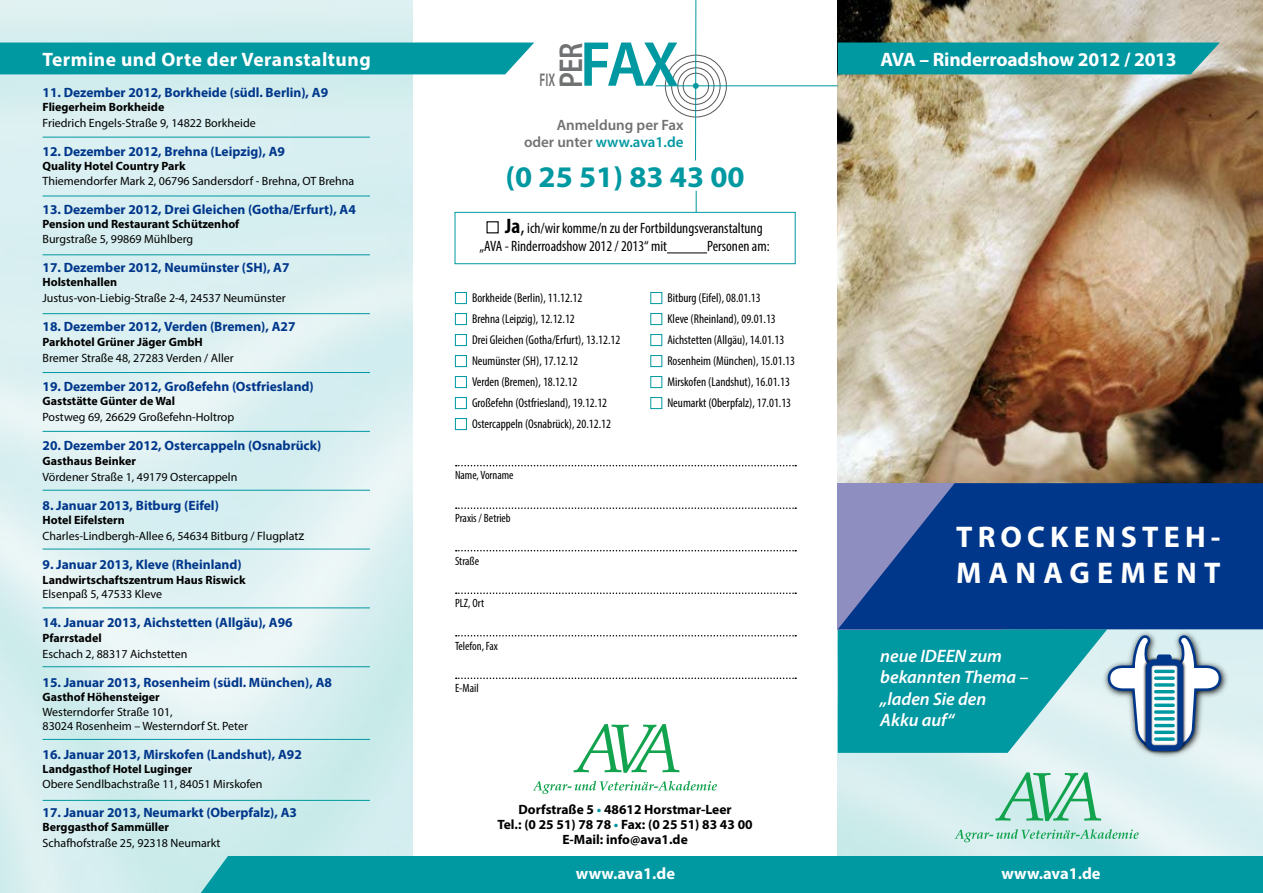
<style>
.page{position:relative;width:1263px;height:893px;background:#fff}
.page>*{position:absolute;margin:0;border:0;box-sizing:border-box;transform-origin:0 0}
.t1{font:600 64.05px "Myriad Pro";color:#0098a1;scale:.96 1}
.t2{font:600 33.15px "Myriad Pro";color:#707172;scale:.86 1}
.t3{font:700 30px/36px "Myriad Pro";letter-spacing:.17em;color:#fff}
.t4{font:700 30px "Myriad Pro";color:#0098a1}
.t5{font:700 19.5px "Myriad Pro";letter-spacing:.025em;color:#fff}
.t6{font:700 19.5px "Myriad Pro";letter-spacing:.005em;color:#fff}
.t7{font:600 18.45px "Myriad Pro";color:#707172;scale:.63 1}
.t8{font:italic 600 18px/21.6px "Myriad Pro";color:#fff}
.t9{font:700 16.5px "Myriad Pro";color:#fff}
.t10{font:condensed 15px/18px "Myriad Pro";color:#000}
.t11{font:600 15px/16.5px "Myriad Pro";color:#707172;text-align:right}
.t12{font:700 13.5px "Myriad Pro";color:#00378b}
.t13{font:700 13.5px/15px "Myriad Pro";color:#000;text-align:center}
.t14{font:condensed 12.75px/21px "Myriad Pro";color:#000}
.t15{font:12px/16.2px "Myriad Pro";color:#000}
.t16{font:700 12px "Myriad Pro";color:#000}
.t17{font:condensed 12px "Myriad Pro";color:#000}
.s1{font-weight:700}
.s2{font-size:13.5px}
.s3{color:#0098a1}
.s4{font-weight:700;font-size:21px}
.s5{font-size:21px}
</style>
<div class="page">
<img style="left:0;top:0;width:412px;height:893px">
<div style="left:201px;top:856px;width:1062px;height:37px;background:#0098a1"></div>
<img style="left:838px;top:0;width:425px;height:483px">
<svg style="left:696px;top:191px;width:1px;height:21px"></svg>
<div style="left:683px;top:73px;width:26px;height:26px;border:1px solid #58585a;border-radius:50%"></div>
<div style="left:665px;top:55px;width:62px;height:62px;border:1px solid #58585a;border-radius:50%"></div>
<div style="left:671px;top:61px;width:49px;height:50px;border:1px solid #58585a;border-radius:50%"></div>
<div style="left:677px;top:67px;width:37px;height:38px;border:1px solid #58585a;border-radius:50%"></div>
<hr style="left:656px;top:85px;width:182px;height:1px;background:#0098a1">
<svg style="left:693px;top:0;width:6px;height:161px"></svg>
<svg style="left:574px;top:724px;width:105px;height:49px"></svg>
<svg style="left:533px;top:781px;width:184px;height:13px"></svg>
<svg style="left:995px;top:772px;width:106px;height:49px;background:#a2d9c2"></svg>
<svg style="left:955px;top:829px;width:184px;height:13px;background:#aedece"></svg>
<div style="left:455px;top:292px;width:12px;height:12px;border:1px solid #0098a1"></div>
<div style="left:455px;top:313px;width:12px;height:12px;border:1px solid #0098a1"></div>
<div style="left:455px;top:334px;width:12px;height:12px;border:1px solid #0098a1"></div>
<div style="left:455px;top:355px;width:12px;height:12px;border:1px solid #0098a1"></div>
<div style="left:455px;top:376px;width:12px;height:12px;border:1px solid #0098a1"></div>
<div style="left:455px;top:397px;width:12px;height:12px;border:1px solid #0098a1"></div>
<div style="left:455px;top:418px;width:12px;height:12px;border:1px solid #0098a1"></div>
<div style="left:650px;top:292px;width:12px;height:12px;border:1px solid #0098a1"></div>
<div style="left:650px;top:313px;width:12px;height:12px;border:1px solid #0098a1"></div>
<div style="left:650px;top:334px;width:12px;height:12px;border:1px solid #0098a1"></div>
<div style="left:650px;top:355px;width:12px;height:12px;border:1px solid #0098a1"></div>
<div style="left:650px;top:376px;width:12px;height:12px;border:1px solid #0098a1"></div>
<div style="left:650px;top:397px;width:12px;height:12px;border:1px solid #0098a1"></div>
<hr style="left:667px;top:253px;width:40px;height:1px;background:#000">
<svg style="left:456px;top:465px;width:340px;height:1px"></svg>
<svg style="left:456px;top:507px;width:340px;height:2px"></svg>
<svg style="left:456px;top:550px;width:340px;height:1px"></svg>
<svg style="left:456px;top:592px;width:340px;height:2px"></svg>
<svg style="left:456px;top:635px;width:340px;height:1px"></svg>
<svg style="left:456px;top:677px;width:340px;height:2px"></svg>
<div style="left:455px;top:212px;width:340px;height:52px;border:1px solid #0098a1"></div>
<div style="left:0;top:43px;width:534px;height:31px;background:#0098a1"></div>
<hr style="left:43px;top:137px;width:327px;height:1px;background:#0098a1">
<hr style="left:43px;top:196px;width:327px;height:1px;background:#0098a1">
<hr style="left:43px;top:254px;width:327px;height:1px;background:#0098a1">
<hr style="left:43px;top:313px;width:327px;height:1px;background:#0098a1">
<hr style="left:43px;top:372px;width:327px;height:1px;background:#0098a1">
<hr style="left:43px;top:431px;width:327px;height:1px;background:#0098a1">
<hr style="left:43px;top:490px;width:327px;height:1px;background:#0098a1">
<hr style="left:43px;top:549px;width:327px;height:1px;background:#0098a1">
<hr style="left:43px;top:607px;width:327px;height:1px;background:#0098a1">
<hr style="left:43px;top:666px;width:327px;height:1px;background:#0098a1">
<hr style="left:43px;top:739px;width:327px;height:1px;background:#0098a1">
<hr style="left:43px;top:800px;width:327px;height:1px;background:#0098a1">
<div style="left:838px;top:43px;width:382px;height:31px;background:#0098a1"></div>
<img style="left:1222px;top:629px;width:10px;height:131px">
<svg style="left:838px;top:629px;width:384px;height:131px;background:#57b5be"></svg>
<svg style="left:838px;top:483px;width:425px;height:146px;background:#144392"></svg>
<h3 class="t5" style="left:43px;top:46px;width:330px">Termine und Orte der Veranstaltung</h3>
<p class="t12" style="left:43px;top:83px;width:287px">11. Dezember 2012, Borkheide (südl. Berlin), A9</p>
<p class="t16" style="left:43px;top:99px;width:123px">Fliegerheim Borkheide</p>
<p class="t15" style="left:43px;top:115px;width:215px">Friedrich Engels-Straße 9, 14822 Borkheide</p>
<p class="t12" style="left:43px;top:143px;width:244px">12. Dezember 2012, Brehna (Leipzig), A9</p>
<p class="t16" style="left:43px;top:159px;width:145px">Quality Hotel Country Park</p>
<p class="t15" style="left:43px;top:173px;width:313px">Thiemendorfer Mark 2, 06796 Sandersdorf - Brehna, OT Brehna</p>
<p class="t12" style="left:43px;top:200px;width:315px">13. Dezember 2012, Drei Gleichen (Gotha/Erfurt), A4</p>
<p class="t16" style="left:43px;top:216px;width:198px">Pension und Restaurant Schützenhof</p>
<p class="t15" style="left:43px;top:230px;width:152px">Burgstraße 5, 99869 Mühlberg</p>
<p class="t12" style="left:43px;top:258px;width:249px">17. Dezember 2012, Neumünster (SH), A7</p>
<p class="t16" style="left:43px;top:274px;width:76px">Holstenhallen</p>
<p class="t15" style="left:43px;top:290px;width:245px">Justus-von-Liebig-Straße 2-4, 24537 Neumünster</p>
<p class="t12" style="left:43px;top:318px;width:255px">18. Dezember 2012, Verden (Bremen), A27</p>
<p class="t16" style="left:43px;top:334px;width:162px">Parkhotel Grüner Jäger GmbH</p>
<p class="t15" style="left:43px;top:349px;width:193px">Bremer Straße 48, 27283 Verden / Aller</p>
<p class="t12" style="left:43px;top:377px;width:273px">19. Dezember 2012, Großefehn (Ostfriesland)</p>
<p class="t16" style="left:43px;top:393px;width:134px">Gaststätte Günter de Wal</p>
<p class="t15" style="left:43px;top:409px;width:193px">Postweg 69, 26629 Großefehn-Holtrop</p>
<p class="t12" style="left:43px;top:437px;width:280px">20. Dezember 2012, Ostercappeln (Osnabrück)</p>
<p class="t16" style="left:43px;top:453px;width:95px">Gasthaus Beinker</p>
<p class="t15" style="left:43px;top:469px;width:196px">Vördener Straße 1, 49179 Ostercappeln</p>
<p class="t12" style="left:43px;top:496px;width:178px">8. Januar 2013, Bitburg (Eifel)</p>
<p class="t15" style="left:43px;top:512px;width:263px"><span class="s1">Hotel Eifelstern<br></span>Charles-Lindbergh-Allee 6, 54634 Bitburg / Flugplat<span class="s2">z</span></p>
<p class="t12" style="left:43px;top:556px;width:201px">9. Januar 2013, Kleve (Rheinland)</p>
<p class="t16" style="left:43px;top:572px;width:204px">Landwirtschaftszentrum Haus Riswick</p>
<p class="t15" style="left:43px;top:586px;width:121px">Elsenpaß 5, 47533 Kleve</p>
<p class="t12" style="left:43px;top:614px;width:252px">14. Januar 2013, Aichstetten (Allgäu), A96</p>
<p class="t16" style="left:43px;top:630px;width:61px">Pfarrstadel</p>
<p class="t15" style="left:43px;top:645px;width:146px">Eschach 2, 88317 Aichstetten</p>
<p class="t12" style="left:43px;top:673px;width:291px">15. Januar 2013, Rosenheim (südl. München), A8</p>
<p class="t16" style="left:43px;top:689px;width:119px">Gasthof Höhensteiger</p>
<p class="t15" style="left:43px;top:704px;width:207px;line-height:14.4px">Westerndorfer Straße 101,<br>83024 Rosenheim – Westerndorf St. Peter</p>
<p class="t12" style="left:43px;top:745px;width:261px">16. Januar 2013, Mirskofen (Landshut), A92</p>
<p class="t16" style="left:43px;top:761px;width:151px">Landgasthof Hotel Luginger</p>
<p class="t15" style="left:43px;top:775px;width:222px">Obere Sendlbachstraße 11, 84051 Mirskofen</p>
<p class="t12" style="left:43px;top:803px;width:256px">17. Januar 2013, Neumarkt (Oberpfalz), A3</p>
<p class="t16" style="left:43px;top:819px;width:128px">Berggasthof Sammüller</p>
<p class="t15" style="left:43px;top:835px;width:180px">Schafhofstraße 25, 92318 Neumarkt</p>
<h1 class="t1" style="left:580px;top:23px;width:105px">FAX</h1>
<h2 class="t2" style="left:550px;top:88px;width:54px;rotate:-90deg">PER</h2>
<h3 class="t7" style="left:540px;top:68px;width:27px">FIX</h3>
<p class="t11" style="left:524px;top:116px;width:161px">Anmeldung per Fax oder unter <span class="s3">www.ava1.de</span></p>
<h3 class="t4" style="left:505px;top:157px;width:241px">(0 25 51) 83 43 00</h3>
<p class="t10" style="left:480px;top:219px;width:285px;text-indent:26px"><span class="s4">Ja</span><span class="s5">,</span> ich/wir komme/n zu der Fortbildungsveranstaltung „AVA - Rinderroadshow 2012 / 2013“ mit</p>
<p class="t10" style="left:707px;top:237px;width:64px">Personen am:</p>
<p class="t14" style="left:472px;top:288px;width:150px">Borkheide (Berlin), 11.12.12<br>Brehna (Leipzig), 12.12.12<br>Drei Gleichen (Gotha/Erfurt), 13.12.12<br>Neumünster (SH), 17.12.12<br>Verden (Bremen), 18.12.12<br>Großefehn (Ostfriesland), 19.12.12<br>Ostercappeln (Osnabrück), 20.12.12</p>
<p class="t14" style="left:667px;top:288px;width:129px">Bitburg (Eifel), 08.01.13<br>Kleve (Rheinland), 09.01.13<br>Aichstetten (Allgäu), 14.01.13<br>Rosenheim (München), 15.01.13<br>Mirskofen (Landshut), 16.01.13<br>Neumarkt (Oberpfalz), 17.01.13</p>
<p class="t17" style="left:455px;top:468px;width:60px">Name, Vorname</p>
<p class="t17" style="left:455px;top:511px;width:57px">Praxis / Betrieb</p>
<p class="t17" style="left:455px;top:553px;width:26px">Straße</p>
<p class="t17" style="left:455px;top:596px;width:31px">PLZ, Ort</p>
<p class="t17" style="left:455px;top:638px;width:45px">Telefon, Fax</p>
<p class="t17" style="left:455px;top:681px;width:25px">E-Mail</p>
<p class="t13" style="left:497px;top:802px;width:257px">Dorfstraße 5 <span class="s3">•</span> 48612 Horstmar-Leer<br>Tel.: (0 25 51) 78 78 <span class="s3">•</span> Fax: (0 25 51) 83 43 00<br>E-Mail: info@ava1.de</p>
<h3 class="t6" style="left:880px;top:46px;width:298px">AVA – Rinderroadshow 2012 / 2013</h3>
<h3 class="t3" style="left:956px;top:518px;width:266px">TROCKENSTEH-<br>MANAGEMENT</h3>
<h3 class="t8" style="left:880px;top:644px;width:150px">neue IDEEN zum bekannten Thema – „laden Sie den<br>Akku auf“</h3>
<h3 class="t9" style="left:576px;top:863px;width:101px">www.ava1.de</h3>
<h3 class="t9" style="left:1001px;top:863px;width:101px">www.ava1.de</h3>
</div>
